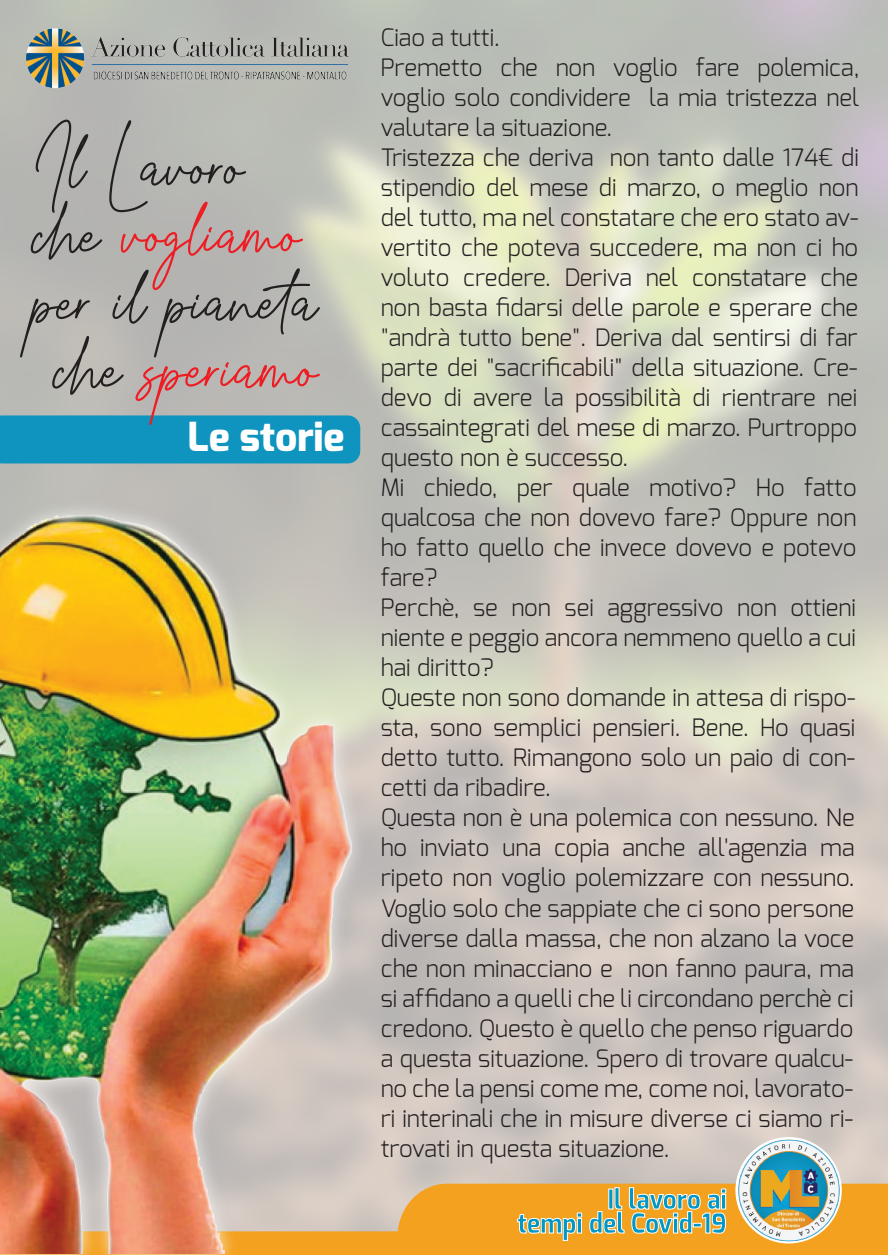
<style>
.page{position:relative;width:888px;height:1255px;background:#fff}
.page>*{position:absolute;margin:0;border:0;box-sizing:border-box;transform-origin:0 0}
.t1{font:56.3px "Grayscale Signature";color:#ed1d23}
.t2{font:56.3px "Grayscale Signature";color:#231f20}
.t3{font:800 40px "Exo";color:#fff}
.t4{font:800 27.3px/24px "Exo";color:#0198c7;text-align:right;scale:.93 1}
.t5{font:300 24px/30px "Exo";color:#231f20}
.s1{color:#231f20}
</style>
<div class="page">
<img style="left:0;top:0;width:887px;height:1183px">
<img style="left:26px;top:27px;width:322px;height:66px">
<div style="left:0;top:415px;width:360px;height:48px;background:#0f94c0"></div>
<svg style="left:374px;top:1183px;width:513px;height:72px;background:#f1a935"></svg>
<img style="left:0;top:471px;width:374px;height:784px">
<img style="left:0;top:494px;width:351px;height:759px">
<img style="left:735px;top:1139px;width:105px;height:102px">
<h1 class="t2" style="left:33px;top:131px;width:212px">Il Lavoro</h1>
<h1 class="t1" style="left:33px;top:198px;width:269px"><span class="s1">che</span> vogliamo</h1>
<h1 class="t2" style="left:33px;top:266px;width:286px">per il pianeta</h1>
<h1 class="t1" style="left:55px;top:334px;width:264px"><span class="s1">che</span> speriamo</h1>
<h2 class="t3" style="left:187px;top:411px;width:158px">Le storie</h2>
<p class="t5" style="left:380px;top:23px;width:480px">Ciao a tutti.<br>Premetto che non voglio fare polemica, voglio solo condividere la mia tristezza nel valutare la situazione.<br>Tristezza che deriva non tanto dalle 174€ di stipendio del mese di marzo, o meglio non del tutto, ma nel constatare che ero stato av&shy;vertito che poteva succedere, ma non ci ho voluto credere. Deriva nel constatare che non basta fidarsi delle parole e sperare che "andrà tutto bene". Deriva dal sentirsi di far parte dei "sacrificabili" della situazione. Cre&shy;devo di avere la possibilità di rientrare nei cassaintegrati del mese di marzo. Purtroppo questo non è successo.<br>Mi chiedo, per quale motivo? Ho fatto qualcosa che non dovevo fare? Oppure non ho fatto quello che invece dovevo e potevo fare?<br>Perchè, se non sei aggressivo non ottieni niente e peggio ancora nemmeno quello a cui hai diritto?<br>Queste non sono domande in attesa di rispo&shy;sta, sono semplici pensieri. Bene. Ho quasi detto tutto. Rimangono solo un paio di con&shy;cetti da ribadire.<br>Questa non è una polemica con nessuno. Ne ho inviato una copia anche all'agenzia ma ripeto non voglio polemizzare con nessuno.<br>Voglio solo che sappiate che ci sono persone diverse dalla massa, che non alzano la voce che non minacciano e non fanno paura, ma si affidano a quelli che li circondano perchè ci credono. Questo è quello che penso riguardo a questa situazione. Spero di trovare qualcu&shy;no che la pensi come me, come noi, lavorato&shy;ri interinali che in misure diverse ci siamo ri&shy;trovati in questa situazione.</p>
<p class="t4" style="left:517px;top:1187px;width:227px">Il lavoro ai<br>tempi del Covid-19</p>
</div>
